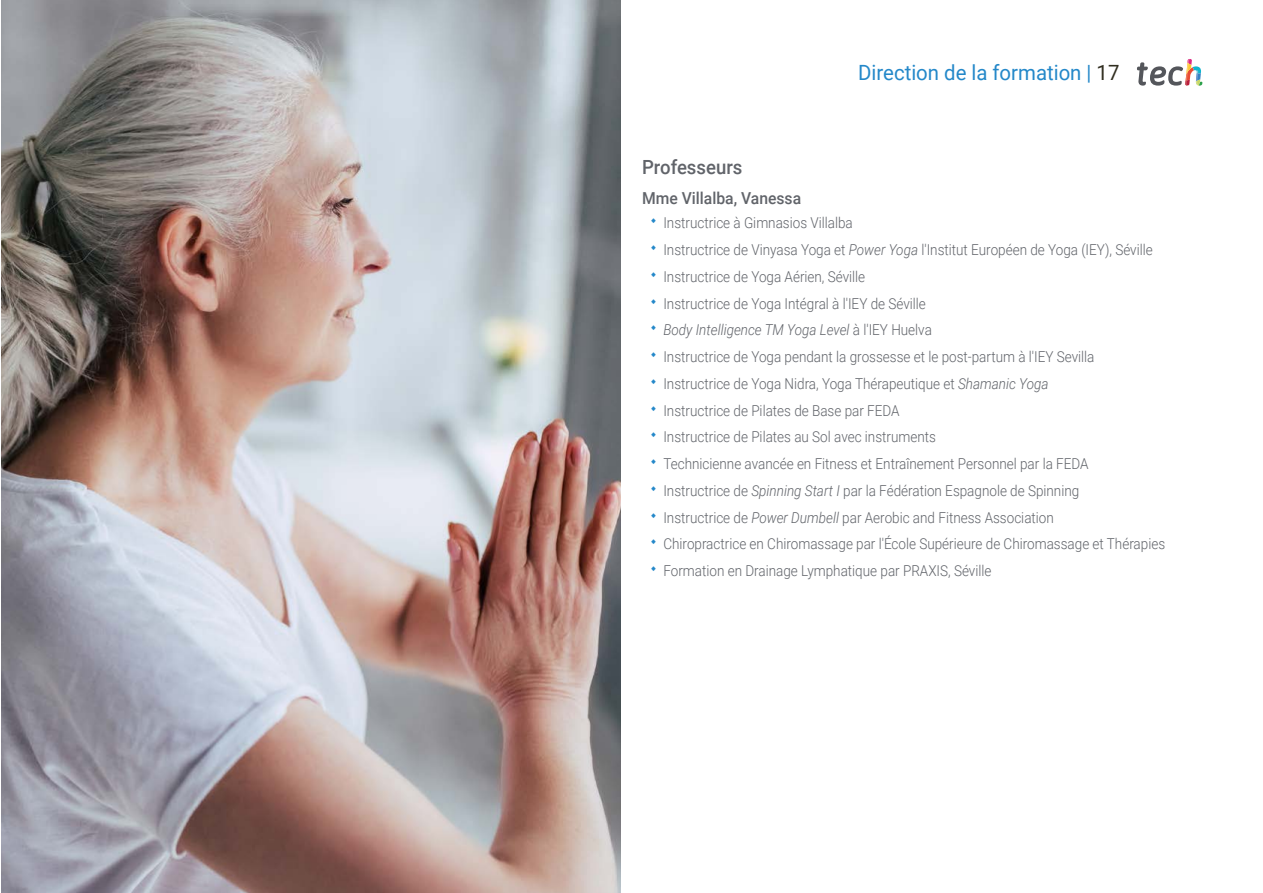
<style>
.page{position:relative;width:1263px;height:893px;background:#fff}
.page>*{position:absolute;margin:0;border:0;box-sizing:border-box;transform-origin:0 0}
.t1{font:21px "Roboto";color:#2488c9}
.t2{font:500 19.5px "Roboto";color:#61646a;scale:.95 1}
.t3{font:500 16.5px "Roboto";color:#61646a;scale:.95 1}
.t4{font:300 15px/26.7px "Roboto";color:#61646a;scale:.9 1}
.s1{color:#312e20}
.s2{font-style:italic}
</style>
<div class="page">
<img style="left:1px;top:0;width:620px;height:893px">
<svg style="left:1137px;top:59px;width:65px;height:27px"></svg>
<h1 class="t1" style="left:858px;top:57px;width:263px">Direction de la formation | <span class="s1">17</span></h1>
<h2 class="t2" style="left:642px;top:154px;width:107px">Professeurs</h2>
<p class="t3" style="left:642px;top:186px;width:169px">Mme Villalba, Vanessa</p>
<p class="t4" style="left:663px;top:209px;width:559px">Instructrice à Gimnasios Villalba<br>Instructrice de Vinyasa Yoga et <span class="s2">Power Yoga</span> l'Institut Européen de Yoga (IEY), Séville Instructrice de Yoga Aérien, Séville<br>Instructrice de Yoga Intégral à l'IEY de Séville<br><span class="s2">Body Intelligence TM Yoga Level</span> à l'IEY Huelva<br>Instructrice de Yoga pendant la grossesse et le post-partum à l'IEY Sevilla<br>Instructrice de Yoga Nidra, Yoga Thérapeutique et <span class="s2">Shamanic Yoga<br></span>Instructrice de Pilates de Base par FEDA<br>Instructrice de Pilates au Sol avec instruments<br>Technicienne avancée en Fitness et Entraînement Personnel par la FEDA<br>Instructrice de <span class="s2">Spinning Start I</span> par la Fédération Espagnole de Spinning<br>Instructrice de <span class="s2">Power Dumbell</span> par Aerobic and Fitness Association<br>Chiropractrice en Chiromassage par l'École Supérieure de Chiromassage et Thérapies Formation en Drainage Lymphatique par PRAXIS, Séville</p>
</div>
